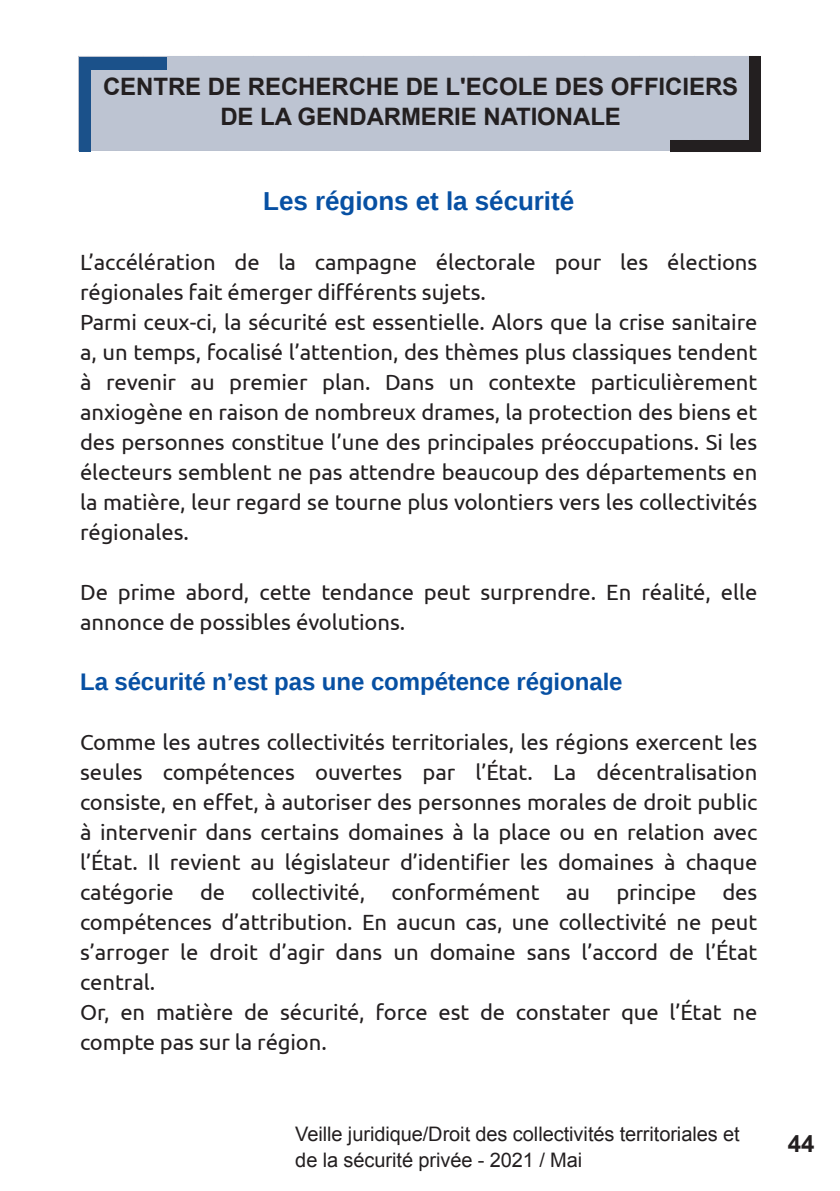
<style>
.page{position:relative;width:840px;height:1191px;background:#fff}
.page>*{position:absolute;margin:0;border:0;box-sizing:border-box;transform-origin:0 0}
.t1{font:700 26px "Liberation Sans";color:#0750a3}
.t2{font:700 24px/30px "Arial";letter-spacing:-.005em;color:#231f20;text-align:center}
.t3{font:700 24px "Liberation Sans";letter-spacing:-.005em;color:#0750a3}
.t4{font:22px/30px "Ubuntu";letter-spacing:-.005em;color:#231f20}
.t5{font:20px/26px "Arial";letter-spacing:-.005em;color:#231f20}
</style>
<div class="page">
<div style="left:78px;top:56px;width:680px;height:95px;background:#bdc4d2"></div>
<div style="left:670px;top:140px;width:90px;height:12px;background:#231f20"></div>
<div style="left:748px;top:56px;width:12px;height:90px;background:#231f20"></div>
<div style="left:748px;top:56px;width:12px;height:90px;border:1px dashed #231f20"></div>
<div style="left:79px;top:70px;width:11px;height:81px;background:#1b518a"></div>
<div style="left:79px;top:58px;width:87px;height:12px;background:#1b518a"></div>
<p class="t2" style="left:103px;top:72px;width:636px">CENTRE DE RECHERCHE DE L'ECOLE DES OFFICIERS<br>DE LA GENDARMERIE NATIONALE</p>
<p class="t1" style="left:263px;top:186px;width:312px">Les régions et la sécurité</p>
<p class="t4" style="left:80px;top:247px;width:678px">L’accélération de la campagne électorale pour les élections régionales fait émerger différents sujets.<br>Parmi ceux-ci, la sécurité est essentielle. Alors que la crise sanitaire a, un temps, focalisé l’attention, des thèmes plus classiques tendent à revenir au premier plan. Dans un contexte particulièrement anxiogène en raison de nombreux drames, la protection des biens et des personnes constitue l’une des principales préoccupations. Si les électeurs semblent ne pas attendre beaucoup des départements en la matière, leur regard se tourne plus volontiers vers les collectivités régionales.</p>
<p class="t4" style="left:80px;top:577px;width:678px">De prime abord, cette tendance peut surprendre. En réalité, elle annonce de possibles évolutions.</p>
<p class="t3" style="left:80px;top:668px;width:543px">La sécurité n’est pas une compétence régionale</p>
<p class="t4" style="left:80px;top:727px;width:678px">Comme les autres collectivités territoriales, les régions exercent les seules compétences ouvertes par l’État. La décentralisation consiste, en effet, à autoriser des personnes morales de droit public à intervenir dans certains domaines à la place ou en relation avec l’État. Il revient au législateur d’identifier les domaines à chaque catégorie de collectivité, conformément au principe des compétences d’attribution. En aucun cas, une collectivité ne peut s’arroger le droit d’agir dans un domaine sans l’accord de l’État central.<br>Or, en matière de sécurité, force est de constater que l’État ne compte pas sur la région.</p>
<p class="t5" style="left:295px;top:1121px;width:445px">Veille juridique/Droit des collectivités territoriales et de la sécurité privée - 2021 / Mai</p>
<p class="t2" style="left:787px;top:1128px;width:28px">44</p>
</div>
